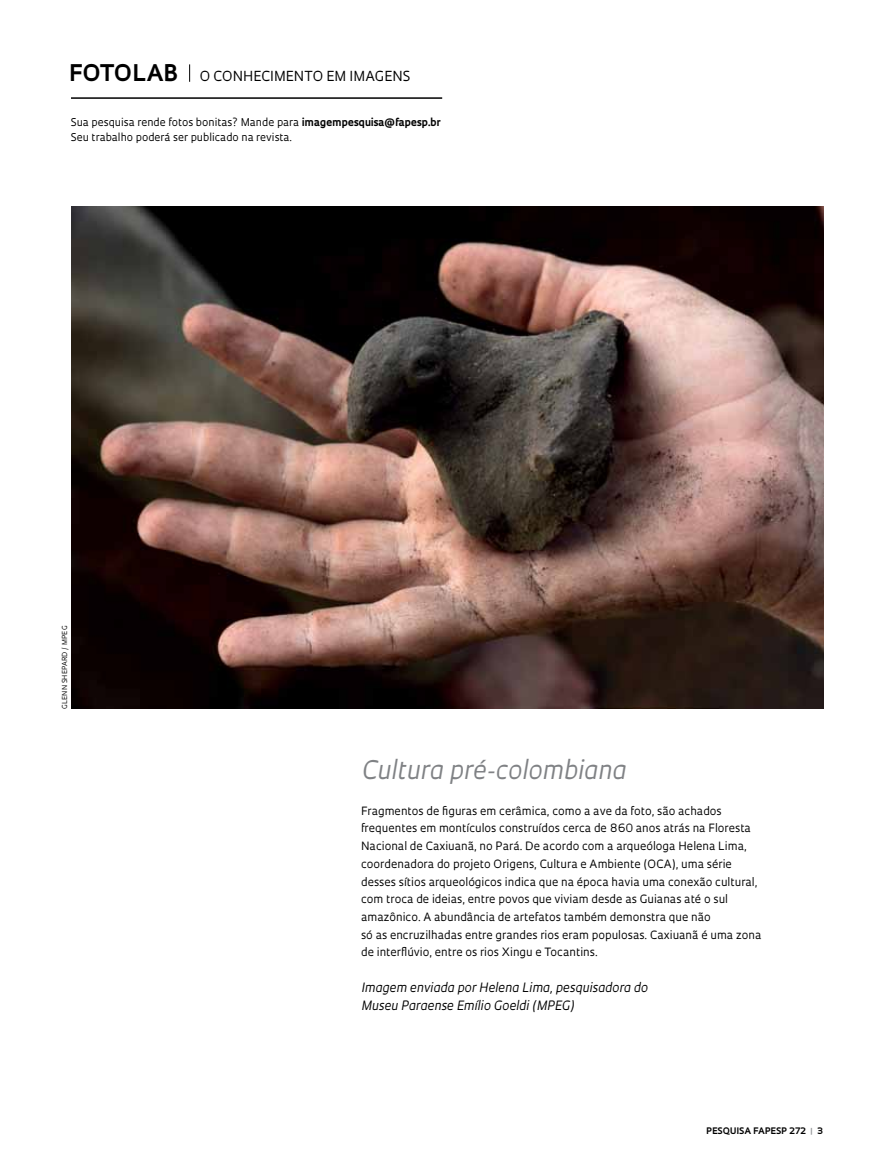
<style>
.page{position:relative;width:885px;height:1169px;background:#fff}
.page>*{position:absolute;margin:0;border:0;box-sizing:border-box;transform-origin:0 0}
.t1{font:italic 25.05px "Oculum";color:#808285}
.t2{font:700 22.35px "Oculum";letter-spacing:.03em;color:#000}
.t3{font:13.5px "Oculum";letter-spacing:.005em;color:#000}
.t4{font:italic 12.6px/17.7px "Oculum";color:#000}
.t5{font:11.1px/17.7px "Oculum";color:#000}
.t6{font:10.5px/15px "Oculum";color:#000}
.t7{font:700 8.7px "Oculum";letter-spacing:.015em;color:#000}
.t8{font:6.75px "Oculum";letter-spacing:.015em;color:#000}
.s1{font-weight:700}
.s2{color:#939598}
</style>
<div class="page">
<img style="left:71px;top:207px;width:752px;height:501px">
<hr style="left:71px;top:97px;width:371px;height:2px;background:#000">
<svg style="left:189px;top:64px;width:1px;height:18px"></svg>
<h2 class="t2" style="left:69px;top:58px;width:110px">fotolab</h2>
<p class="t6" style="left:71px;top:114px;width:371px">Sua pesquisa rende fotos bonitas? Mande para <span class="s1">imagempesquisa@fapesp.br<br></span>Seu trabalho poderá ser publicado na revista.</p>
<p class="t3" style="left:200px;top:67px;width:25px">o conh</p>
<p class="t3" style="left:253px;top:67px;width:51px">ecim ento</p>
<p class="t3" style="left:326px;top:67px;width:38px">em imag</p>
<p class="t3" style="left:384px;top:67px;width:18px">ens</p>
<p class="t8" style="left:60px;top:708px;width:84px;rotate:-90deg">Glenn Sh epard / MPEG</p>
<h1 class="t1" style="left:361px;top:753px;width:266px">Cultura pré-colombiana</h1>
<p class="t5" style="left:361px;top:801px;width:402px">Fragmentos de figuras em cerâmica, como a ave da foto, são achados frequentes em montículos construídos cerca de 860 anos atrás na Floresta Nacional de Caxiuanã, no Pará. De acordo com a arqueóloga Helena Lima, coordenadora do projeto Origens, Cultura e Ambiente (OCA), uma série desses sítios arqueológicos indica que na época havia uma conexão cultural, com troca de ideias, entre povos que viviam desde as Guianas até o sul amazônico. A abundância de artefatos também demonstra que não<br>só as encruzilhadas entre grandes rios eram populosas. Caxiuanã é uma zona de interflúvio, entre os rios Xingu e Tocantins.</p>
<p class="t4" style="left:361px;top:978px;width:288px">Imagem enviada por Helena Lima, pesquisadora do<br>Museu Paraense Emílio Goeldi (MPEG)</p>
<p class="t7" style="left:706px;top:1124px;width:118px">PESQUISA FAPESP 272 <span class="s2">|</span> 3</p>
</div>
